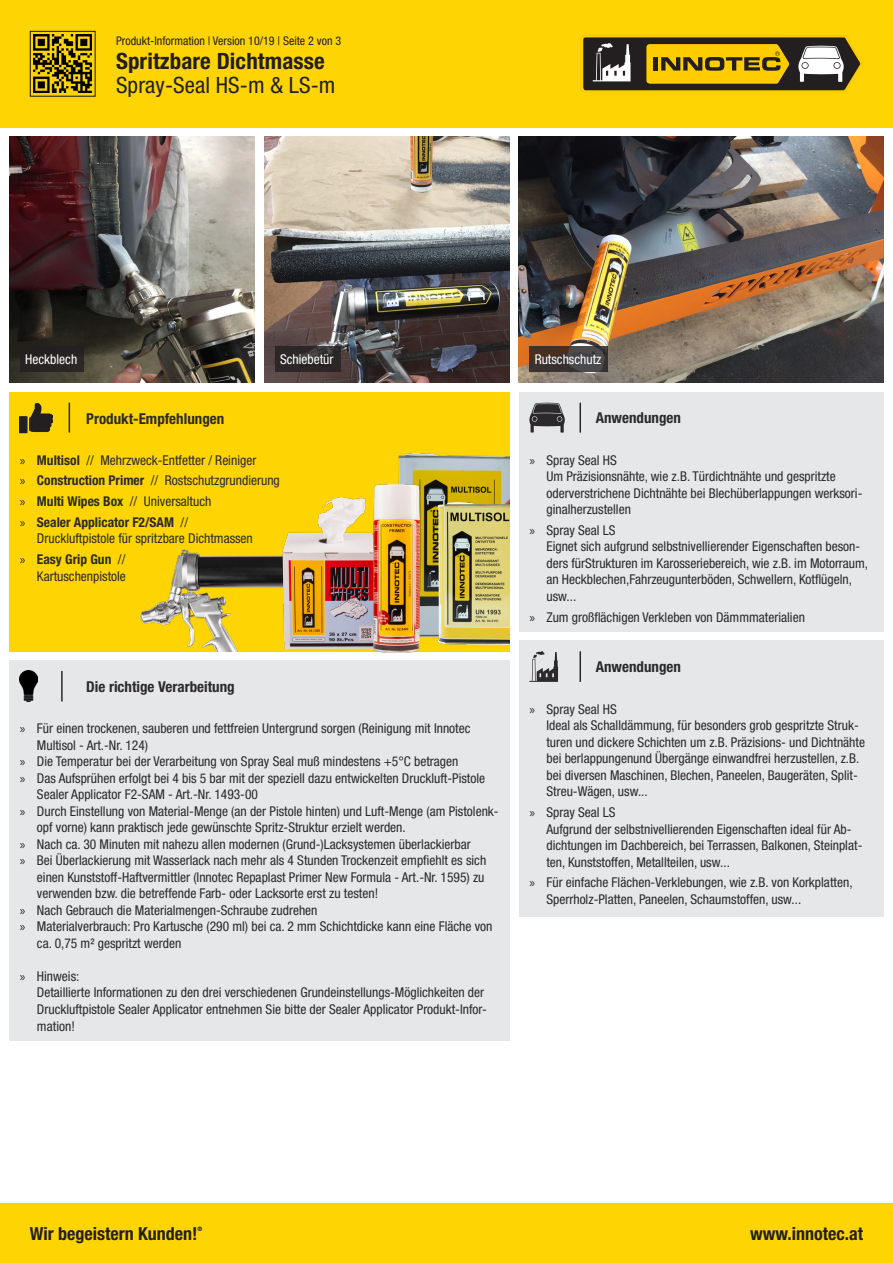
<style>
.page{position:relative;width:893px;height:1263px;background:#fff}
.page>*{position:absolute;margin:0;border:0;box-sizing:border-box;transform-origin:0 0}
.t1{font:700 condensed 22.5px "Helvetica Neue";letter-spacing:.005em;color:#231f20}
.t2{font:condensed 22.5px "Helvetica Neue";letter-spacing:.005em;color:#231f20}
.t3{font:700 condensed 18px "Helvetica Neue";color:#231f20}
.t4{font:700 condensed 15px "Helvetica Neue";color:#2b292a}
.t5{font:condensed 13.5px/16.5px "Helvetica Neue";color:#2b292a}
.t6{font:condensed 13.5px "Helvetica Neue";color:#fff}
.t7{font:condensed 12px "Helvetica Neue";color:#231f20}
.t8{font:700 condensed 6.15px "Helvetica Neue";color:#231f20}
.s1{font-family:"Myriad Pro";font-stretch:normal}
.s2{font-weight:700}
</style>
<div class="page">
<div style="left:0;top:0;width:893px;height:128px;background:#fed503"></div>
<svg style="left:583px;top:37px;width:278px;height:54px"></svg>
<div style="left:30px;top:31px;width:66px;height:66px;border:1px solid #231f20"></div>
<img style="left:34px;top:35px;width:58px;height:58px">
<img style="left:519px;top:137px;width:365px;height:246px">
<img style="left:264px;top:137px;width:245px;height:246px">
<img style="left:9px;top:137px;width:246px;height:246px">
<svg style="left:529px;top:347px;width:79px;height:25px"></svg>
<div style="left:20px;top:347px;width:63px;height:25px;background:#231f20"></div>
<svg style="left:275px;top:347px;width:66px;height:25px;fill:#2d2727"></svg>
<div style="left:519px;top:392px;width:365px;height:239px;background:#e6e7e9"></div>
<svg style="left:529px;top:403px;width:36px;height:30px"></svg>
<hr style="left:579px;top:403px;width:2px;height:30px;background:#2b292a">
<div style="left:519px;top:641px;width:365px;height:276px;background:#e6e7e9"></div>
<div style="left:9px;top:660px;width:500px;height:380px;background:#e6e7e9"></div>
<hr style="left:579px;top:651px;width:2px;height:31px;background:#2b292a">
<hr style="left:61px;top:671px;width:2px;height:30px;background:#2b292a">
<svg style="left:529px;top:651px;width:29px;height:31px"></svg>
<img style="left:20px;top:671px;width:17px;height:30px">
<div style="left:0;top:1203px;width:893px;height:60px;background:#fed503"></div>
<div style="left:9px;top:392px;width:500px;height:260px;background:#fed503"></div>
<hr style="left:69px;top:403px;width:1px;height:30px;background:#2b292a">
<img style="left:20px;top:402px;width:32px;height:32px">
<img style="left:140px;top:550px;width:142px;height:102px">
<img style="left:398px;top:454px;width:111px;height:191px">
<img style="left:282px;top:497px;width:92px;height:152px">
<img style="left:374px;top:485px;width:46px;height:167px">
<p class="t7" style="left:116px;top:34px;width:227px">Produkt-Information | Version 10/19 | Seite 2 von 3</p>
<h1 class="t1" style="left:116px;top:48px;width:210px">Spritzbare Dichtmasse</h1>
<h1 class="t2" style="left:116px;top:72px;width:221px">Spray-Seal HS-m &amp; LS-m</h1>
<p class="t6" style="left:25px;top:352px;width:53px">Heckblech</p>
<p class="t6" style="left:280px;top:352px;width:55px">Schiebetür</p>
<p class="t6" style="left:535px;top:352px;width:68px">Rutschschutz</p>
<p class="t4" style="left:86px;top:409px;width:139px">Produkt-Empfehlungen</p>
<p class="t5" style="left:20px;top:451px;width:238px"><span class="s1">»</span> <span class="s2">Multisol</span> // Mehrzweck-Entfetter / Reiniger</p>
<p class="t5" style="left:20px;top:472px;width:261px"><span class="s1">»</span> <span class="s2">Construction Primer</span> // Rostschutzgrundierung</p>
<p class="t5" style="left:20px;top:493px;width:193px"><span class="s1">»</span> <span class="s2">Multi Wipes Box</span> // Universaltuch</p>
<p class="t5" style="left:37px;top:514px;width:217px;text-indent:-17px"><span class="s1">»</span> <span class="s2">Sealer Applicator F2/SAM</span> //<br>Druckluftpistole für spritzbare Dichtmassen</p>
<p class="t5" style="left:20px;top:551px;width:107px;text-align:right"><span class="s1">»</span> <span class="s2">Easy Grip Gun</span> //<br>Kartuschenpistole</p>
<p class="t4" style="left:86px;top:678px;width:150px">Die richtige Verarbeitung</p>
<p class="t5" style="left:37px;top:720px;width:435px;text-indent:-17px"><span class="s1">»</span> Für einen trockenen, sauberen und fettfreien Untergrund sorgen (Reinigung mit Innotec<br>Multisol - Art.-Nr. 124)</p>
<p class="t5" style="left:20px;top:753px;width:440px"><span class="s1">»</span> Die Temperatur bei der Verarbeitung von Spray Seal muß mindestens +5°C betragen</p>
<p class="t5" style="left:37px;top:770px;width:450px;text-indent:-17px"><span class="s1">»</span> Das Aufsprühen erfolgt bei 4 bis 5 bar mit der speziell dazu entwickelten Druckluft-Pistole<br>Sealer Applicator F2-SAM - Art.-Nr. 1493-00</p>
<p class="t5" style="left:37px;top:803px;width:463px;text-indent:-17px"><span class="s1">»</span> Durch Einstellung von Material-Menge (an der Pistole hinten) und Luft-Menge (am Pistolenk&shy;opf vorne) kann praktisch jede gewünschte Spritz-Struktur erzielt werden.</p>
<p class="t5" style="left:20px;top:836px;width:452px"><span class="s1">»</span> Nach ca. 30 Minuten mit nahezu allen modernen (Grund-)Lacksystemen überlackierbar</p>
<p class="t5" style="left:37px;top:852px;width:451px;text-indent:-17px"><span class="s1">»</span> Bei Überlackierung mit Wasserlack nach mehr als 4 Stunden Trockenzeit empfiehlt es sich einen Kunststoff-Haftvermittler (Innotec Repaplast Primer New Formula - Art.-Nr. 1595) zu verwenden bzw. die betreffende Farb- oder Lacksorte erst zu testen!</p>
<p class="t5" style="left:20px;top:902px;width:299px"><span class="s1">»</span> Nach Gebrauch die Materialmengen-Schraube zudrehen</p>
<p class="t5" style="left:37px;top:918px;width:457px;text-indent:-17px"><span class="s1">»</span> Materialverbrauch: Pro Kartusche (290 ml) bei ca. 2 mm Schichtdicke kann eine Fläche von ca. 0,75 m² gespritzt werden</p>
<p class="t5" style="left:37px;top:968px;width:451px;text-indent:-17px"><span class="s1">»</span> Hinweis:<br>Detaillierte Informationen zu den drei verschiedenen Grundeinstellungs-Möglichkeiten der Druckluftpistole Sealer Applicator entnehmen Sie bitte der Sealer Applicator Produkt-Infor&shy;mation!</p>
<p class="t4" style="left:596px;top:409px;width:87px">Anwendungen</p>
<p class="t5" style="left:546px;top:451px;width:317px;text-indent:-17px"><span class="s1">»</span> Spray Seal HS<br>Um Präzisionsnähte, wie z.B. Türdichtnähte und gespritzte oderverstrichene Dichtnähte bei Blechüberlappungen werksori&shy;ginalherzustellen</p>
<p class="t5" style="left:546px;top:522px;width:323px;text-indent:-17px"><span class="s1">»</span> Spray Seal LS<br>Eignet sich aufgrund selbstnivellierender Eigenschaften beson&shy;ders fürStrukturen im Karosseriebereich, wie z.B. im Motorraum, an Heckblechen,Fahrzeugunterböden, Schwellern, Kotflügeln, usw...</p>
<p class="t5" style="left:529px;top:608px;width:277px"><span class="s1">»</span> Zum großflächigen Verkleben von Dämmmaterialien</p>
<p class="t4" style="left:596px;top:658px;width:87px">Anwendungen</p>
<p class="t5" style="left:546px;top:701px;width:320px;text-indent:-17px"><span class="s1">»</span> Spray Seal HS<br>Ideal als Schalldämmung, für besonders grob gespritzte Struk&shy;turen und dickere Schichten um z.B. Präzisions- und Dichtnähte bei berlappungenund Übergänge einwandfrei herzustellen, z.B. bei diversen Maschinen, Blechen, Paneelen, Baugeräten, Split-Streu-Wägen, usw...</p>
<p class="t5" style="left:546px;top:804px;width:317px;text-indent:-17px"><span class="s1">»</span> Spray Seal LS<br>Aufgrund der selbstnivellierenden Eigenschaften ideal für Ab&shy;dichtungen im Dachbereich, bei Terrassen, Balkonen, Steinplat&shy;ten, Kunststoffen, Metallteilen, usw...</p>
<p class="t5" style="left:546px;top:874px;width:308px;text-indent:-17px"><span class="s1">»</span> Für einfache Flächen-Verklebungen, wie z.B. von Korkplatten,<br>Sperrholz-Platten, Paneelen, Schaumstoffen, usw...</p>
<p class="t8" style="left:197px;top:1225px;width:6px">®</p>
<p class="t3" style="left:30px;top:1223px;width:169px">Wir begeistern Kunden!</p>
<p class="t3" style="left:750px;top:1223px;width:114px">www.innotec.at</p>
</div>
